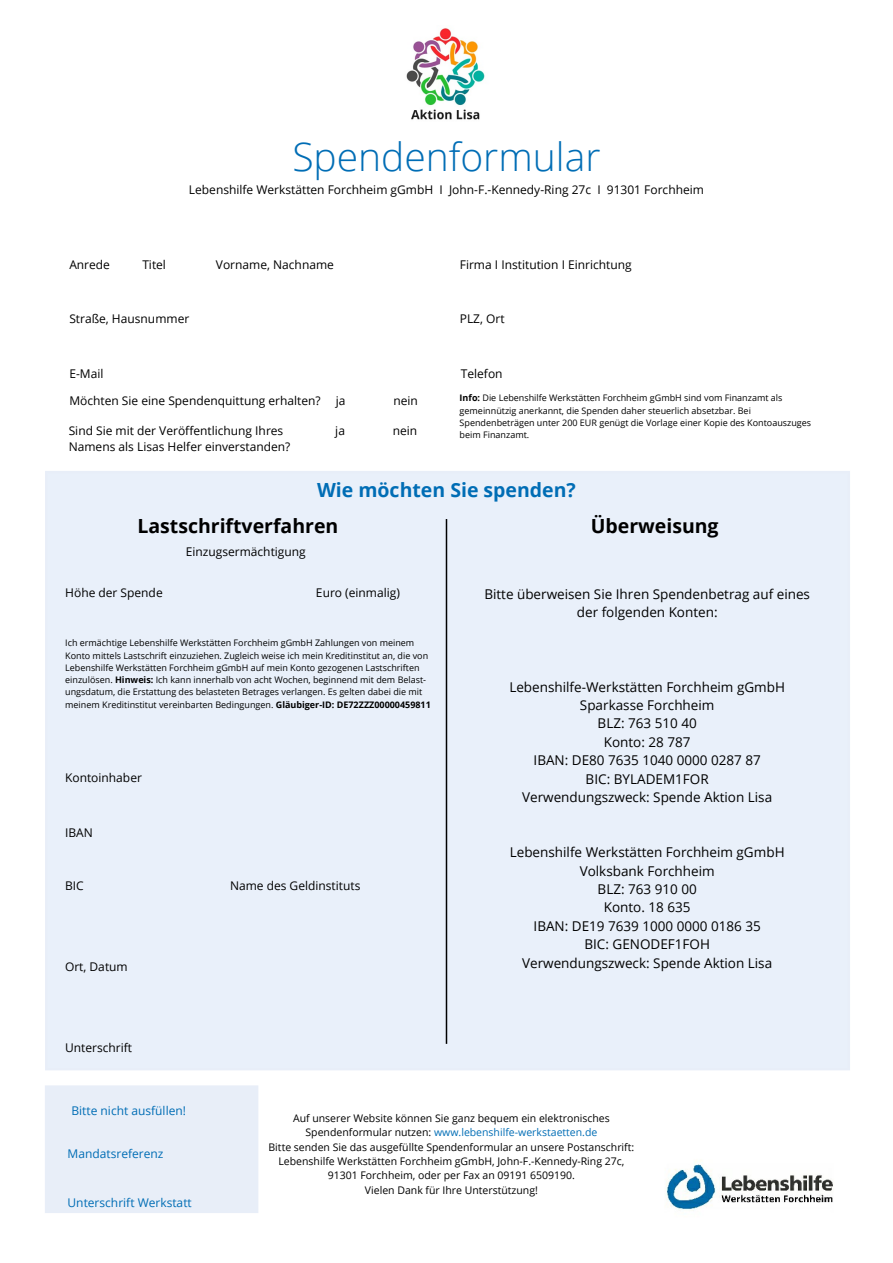
<style>
.page{position:relative;width:893px;height:1263px;background:#fff}
.page>*{position:absolute;margin:0;border:0;box-sizing:border-box;transform-origin:0 0}
.t1{font:300 39px "Open Sans";color:#006db5}
.t2{font:700 19.5px "Open Sans";color:#000}
.t3{font:700 19.5px "Open Sans";color:#006db5}
.t4{font:13.5px/18.5px "Open Sans";color:#000;text-align:center}
.t5{font:12px/16.4px "Open Sans";color:#000}
.t6{font:12px "Open Sans";color:#006db5}
.t7{font:10.5px/14.2px "Open Sans";color:#000;text-align:center}
.t8{font:9px/12.3px "Open Sans";color:#000}
.s1{font-weight:700}
.s2{color:#006db5}
</style>
<div class="page">
<div style="left:45px;top:1085px;width:213px;height:128px;background:#e8eef8"></div>
<div style="left:45px;top:471px;width:805px;height:599px;background:#e9f0fa"></div>
<img style="left:666px;top:1160px;width:167px;height:50px">
<img style="left:406px;top:28px;width:79px;height:92px">
<hr style="left:446px;top:519px;width:1px;height:525px;background:#000">
<h1 class="t1" style="left:292px;top:141px;width:310px">Spendenformular</h1>
<h3 class="t5" style="left:189px;top:183px;width:516px">Lebenshilfe Werkstätten Forchheim gGmbH I John-F.-Kennedy-Ring 27c I 91301 Forchheim</h3>
<h3 class="t5" style="left:69px;top:258px;width:42px">Anrede</h3>
<h3 class="t5" style="left:142px;top:258px;width:25px">Titel</h3>
<h3 class="t5" style="left:216px;top:258px;width:120px">Vorname, Nachname</h3>
<h3 class="t5" style="left:460px;top:258px;width:173px">Firma I Institution I Einrichtung</h3>
<h3 class="t5" style="left:69px;top:312px;width:121px">Straße, Hausnummer</h3>
<h3 class="t5" style="left:460px;top:312px;width:46px">PLZ, Ort</h3>
<h3 class="t5" style="left:69px;top:366px;width:36px">E-Mail</h3>
<h3 class="t5" style="left:461px;top:366px;width:43px">Telefon</h3>
<h3 class="t5" style="left:69px;top:393px;width:253px">Möchten Sie eine Spendenquittung erhalten?</h3>
<p class="t8" style="left:460px;top:393px;width:353px"><span class="s1">Info:</span> Die Lebenshilfe Werkstätten Forchheim gGmbH sind vom Finanzamt als gemeinnützig anerkannt, die Spenden daher steuerlich absetzbar. Bei Spendenbeträgen unter 200 EUR genügt die Vorlage einer Kopie des Kontoauszuges beim Finanzamt.</p>
<h3 class="t5" style="left:336px;top:393px;width:11px">ja</h3>
<h3 class="t5" style="left:393px;top:393px;width:26px">nein</h3>
<h3 class="t5" style="left:69px;top:424px;width:223px">Sind Sie mit der Veröffentlichung Ihres<br>Namens als Lisas Helfer einverstanden?</h3>
<h3 class="t5" style="left:335px;top:424px;width:11px">ja</h3>
<h3 class="t5" style="left:393px;top:424px;width:26px">nein</h3>
<h2 class="t3" style="left:317px;top:482px;width:260px">Wie möchten Sie spenden?</h2>
<h2 class="t2" style="left:137px;top:518px;width:203px">Lastschriftverfahren</h2>
<h2 class="t2" style="left:591px;top:518px;width:129px">Überweisung</h2>
<h3 class="t5" style="left:186px;top:545px;width:122px">Einzugsermächtigung</h3>
<h3 class="t4" style="left:484px;top:586px;width:327px">Bitte überweisen Sie Ihren Spendenbetrag auf eines der folgenden Konten:</h3>
<h3 class="t5" style="left:65px;top:585px;width:99px">Höhe der Spende</h3>
<h3 class="t5" style="left:316px;top:585px;width:86px">Euro (einmalig)</h3>
<p class="t8" style="left:65px;top:638px;width:367px">Ich ermächtige Lebenshilfe Werkstätten Forchheim gGmbH Zahlungen von meinem Konto mittels Lastschrift einzuziehen. Zugleich weise ich mein Kreditinstitut an, die von Lebenshilfe Werkstätten Forchheim gGmbH auf mein Konto gezogenen Lastschriften einzulösen. <span class="s1">Hinweis:</span> Ich kann innerhalb von acht Wochen, beginnend mit dem Belast&shy;ungsdatum, die Erstattung des belasteten Betrages verlangen. Es gelten dabei die mit meinem Kreditinstitut vereinbarten Bedingungen. <span class="s1">Gläubiger-ID: DE72ZZZ00000459811</span></p>
<h3 class="t4" style="left:509px;top:679px;width:277px">Lebenshilfe-Werkstätten Forchheim gGmbH<br>Sparkasse Forchheim<br>BLZ: 763 510 40<br>Konto: 28 787<br>IBAN: DE80 7635 1040 0000 0287 87<br>BIC: BYLADEM1FOR<br>Verwendungszweck: Spende Aktion Lisa</h3>
<h3 class="t5" style="left:65px;top:771px;width:78px">Kontoinhaber</h3>
<h3 class="t5" style="left:65px;top:826px;width:29px">IBAN</h3>
<h3 class="t5" style="left:65px;top:878px;width:20px">BIC</h3>
<h3 class="t5" style="left:230px;top:878px;width:132px">Name des Geldinstituts</h3>
<h3 class="t5" style="left:65px;top:960px;width:64px">Ort, Datum</h3>
<h3 class="t5" style="left:65px;top:1041px;width:68px">Unterschrift</h3>
<h3 class="t4" style="left:510px;top:844px;width:276px">Lebenshilfe Werkstätten Forchheim gGmbH<br>Volksbank Forchheim<br>BLZ: 763 910 00<br>Konto. 18 635<br>IBAN: DE19 7639 1000 0000 0186 35<br>BIC: GENODEF1FOH<br>Verwendungszweck: Spende Aktion Lisa</h3>
<h3 class="t6" style="left:72px;top:1106px;width:116px">Bitte nicht ausfüllen!</h3>
<h3 class="t6" style="left:68px;top:1148px;width:97px">Mandatsreferenz</h3>
<h3 class="t6" style="left:68px;top:1198px;width:126px">Unterschrift Werkstatt</h3>
<p class="t7" style="left:268px;top:1112px;width:367px">Auf unserer Website können Sie ganz bequem ein elektronisches Spendenformular nutzen: <span class="s2">www.lebenshilfe-werkstaetten.de<br></span>Bitte senden Sie das ausgefüllte Spendenformular an unsere Postanschrift:<br>Lebenshilfe Werkstätten Forchheim gGmbH, John-F.-Kennedy-Ring 27c, 91301 Forchheim, oder per Fax an 09191 6509190.<br>Vielen Dank für Ihre Unterstützung!</p>
</div>
